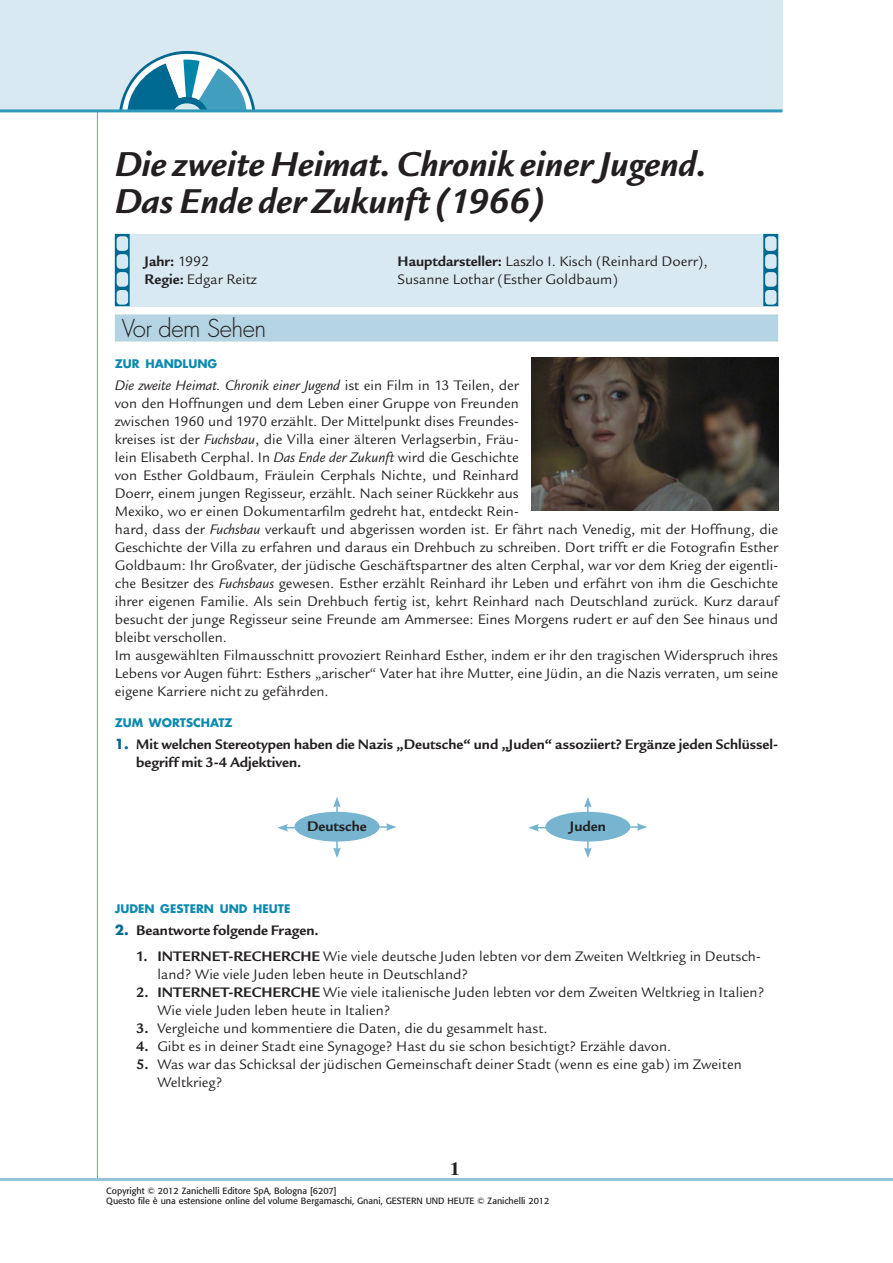
<style>
.page{position:relative;width:893px;height:1263px;background:#fff}
.page>*{position:absolute;margin:0;border:0;box-sizing:border-box;transform-origin:0 0}
.t1{font:italic 700 37.5px/37.5px "Legacy San ITC";color:#231f20}
.t2{font:300 24px "Futura";letter-spacing:-.02em;color:#231f20}
.t3{font:700 18px "Times Ten";color:#231f20}
.t4{font:15px/18px "Legacy San ITC";color:#231f20}
.t5{font:700 15px/18px "Legacy San ITC";color:#231f20}
.t6{font:700 11.55px "Futura";color:#0d8aaf}
.t7{font:9px/10.5px "Formata";color:#231f20}
.s1{font-weight:700}
.s2{font-style:italic}
.s3{font-family:"Futura";font-size:13.5px;color:#006991}
</style>
<div class="page">
<div style="left:0;top:0;width:782px;height:111px;background:#d8e9f1"></div>
<hr style="left:97px;top:111px;width:1px;height:1067px;background:#56a5c4">
<hr style="left:0;top:1178px;width:893px;height:3px;background:#94c3da">
<svg style="left:119px;top:51px;width:136px;height:58px"></svg>
<hr style="left:0;top:109px;width:782px;height:3px;background:#2f97b9">
<div style="left:115px;top:314px;width:663px;height:27px;background:#b4d4e4"></div>
<div style="left:115px;top:234px;width:663px;height:72px;background:#d8e9f1"></div>
<svg style="left:115px;top:234px;width:15px;height:72px"></svg>
<svg style="left:763px;top:234px;width:15px;height:72px"></svg>
<img style="left:531px;top:357px;width:247px;height:153px">
<div style="left:294px;top:812px;width:85px;height:29px;background:#76b4cf;border-radius:50%"></div>
<svg style="left:333px;top:797px;width:8px;height:15px"></svg>
<svg style="left:333px;top:841px;width:8px;height:17px"></svg>
<svg style="left:377px;top:823px;width:19px;height:8px"></svg>
<svg style="left:277px;top:824px;width:19px;height:7px"></svg>
<div style="left:545px;top:812px;width:85px;height:29px;background:#76b4cf;border-radius:50%"></div>
<svg style="left:584px;top:797px;width:8px;height:15px"></svg>
<svg style="left:584px;top:841px;width:8px;height:17px"></svg>
<svg style="left:628px;top:823px;width:19px;height:8px"></svg>
<svg style="left:528px;top:824px;width:19px;height:7px"></svg>
<h1 class="t1" style="left:115px;top:146px;width:594px">Die zweite Heimat. Chronik einer Jugend.<br>Das Ende der Zukunft (1966)</h1>
<p class="t4" style="left:145px;top:252px;width:114px"><span class="s1">Jahr:</span> 1992<br><span class="s1">Regie:</span> Edgar Reitz</p>
<p class="t4" style="left:398px;top:252px;width:311px"><span class="s1">Hauptdarsteller:</span> Laszlo I. Kisch (Reinhard Doerr),<br>Susanne Lothar (Esther Goldbaum)</p>
<h2 class="t2" style="left:122px;top:314px;width:146px">Vor dem Sehen</h2>
<p class="t6" style="left:115px;top:356px;width:104px">ZUR HANDLUNG</p>
<p class="t4" style="left:115px;top:377px;width:665px"><span class="s2">Die zweite Heimat. Chronik einer Jugend</span> ist ein Film in 13 Teilen, der<br>von den Hoffnungen und dem Leben einer Gruppe von Freunden<br>zwischen 1960 und 1970 erzählt. Der Mittelpunkt dises Freundes-<br>kreises ist der <span class="s2">Fuchsbau</span>, die Villa einer älteren Verlagserbin, Fräu-<br>lein Elisabeth Cerphal. In <span class="s2">Das Ende der Zukunft</span> wird die Geschichte<br>von Esther Goldbaum, Fräulein Cerphals Nichte, und Reinhard<br>Doerr, einem jungen Regisseur, erzählt. Nach seiner Rückkehr aus<br>Mexiko, wo er einen Dokumentarfilm gedreht hat, entdeckt Rein-<br>hard, dass der <span class="s2">Fuchsbau</span> verkauft und abgerissen worden ist. Er fährt nach Venedig, mit der Hoffnung, die Geschichte der Villa zu erfahren und daraus ein Drehbuch zu schreiben. Dort trifft er die Fotografin Esther Goldbaum: Ihr Großvater, der jüdische Geschäftspartner des alten Cerphal, war vor dem Krieg der eigentli&shy;che Besitzer des <span class="s2">Fuchsbaus</span> gewesen. Esther erzählt Reinhard ihr Leben und erfährt von ihm die Geschichte ihrer eigenen Familie. Als sein Drehbuch fertig ist, kehrt Reinhard nach Deutschland zurück. Kurz darauf besucht der junge Regisseur seine Freunde am Ammersee: Eines Morgens rudert er auf den See hinaus und bleibt verschollen.<br>Im ausgewählten Filmausschnitt provoziert Reinhard Esther, indem er ihr den tragischen Widerspruch ihres Lebens vor Augen führt: Esthers „arischer“ Vater hat ihre Mutter, eine Jüdin, an die Nazis verraten, um seine eigene Karriere nicht zu gefährden.</p>
<p class="t6" style="left:115px;top:715px;width:119px">ZUM WORTSCHATZ</p>
<p class="t5" style="left:136px;top:736px;width:644px;text-indent:-21px"><span class="s3">1.</span> Mit welchen Stereotypen haben die Nazis „Deutsche“ und „Juden“ assoziiert? Ergänze jeden Schlüssel&shy;begriff mit 3-4 Adjektiven.</p>
<p class="t5" style="left:307px;top:817px;width:61px">Deutsche</p>
<p class="t5" style="left:570px;top:817px;width:37px">Juden</p>
<p class="t6" style="left:115px;top:900px;width:177px">JUDEN GESTERN UND HEUTE</p>
<p class="t5" style="left:115px;top:921px;width:205px"><span class="s3">2.</span> Beantworte folgende Fragen.</p>
<p class="t4" style="left:157px;top:948px;width:605px;text-indent:-21px"><span class="s1">1. INTERNET-RECHERCHE</span> Wie viele deutsche Juden lebten vor dem Zweiten Weltkrieg in Deutsch&shy;land? Wie viele Juden leben heute in Deutschland?</p>
<p class="t4" style="left:157px;top:984px;width:608px;text-indent:-21px"><span class="s1">2. INTERNET-RECHERCHE</span> Wie viele italienische Juden lebten vor dem Zweiten Weltkrieg in Italien?<br>Wie viele Juden leben heute in Italien?</p>
<p class="t4" style="left:136px;top:1020px;width:413px"><span class="s1">3.</span> Vergleiche und kommentiere die Daten, die du gesammelt hast.</p>
<p class="t4" style="left:136px;top:1038px;width:537px"><span class="s1">4.</span> Gibt es in deiner Stadt eine Synagoge? Hast du sie schon besichtigt? Erzähle davon.</p>
<p class="t4" style="left:157px;top:1056px;width:586px;text-indent:-21px"><span class="s1">5.</span> Was war das Schicksal der jüdischen Gemeinschaft deiner Stadt (wenn es eine gab) im Zweiten<br>Weltkrieg?</p>
<p class="t3" style="left:451px;top:1157px;width:10px">1</p>
<p class="t7" style="left:106px;top:1185px;width:445px">Copyright © 2012 Zanichelli Editore SpA, Bologna [6207]<br>Questo file è una estensione online del volume Bergamaschi, Gnani, GESTERN UND HEUTE © Zanichelli 2012</p>
</div>
